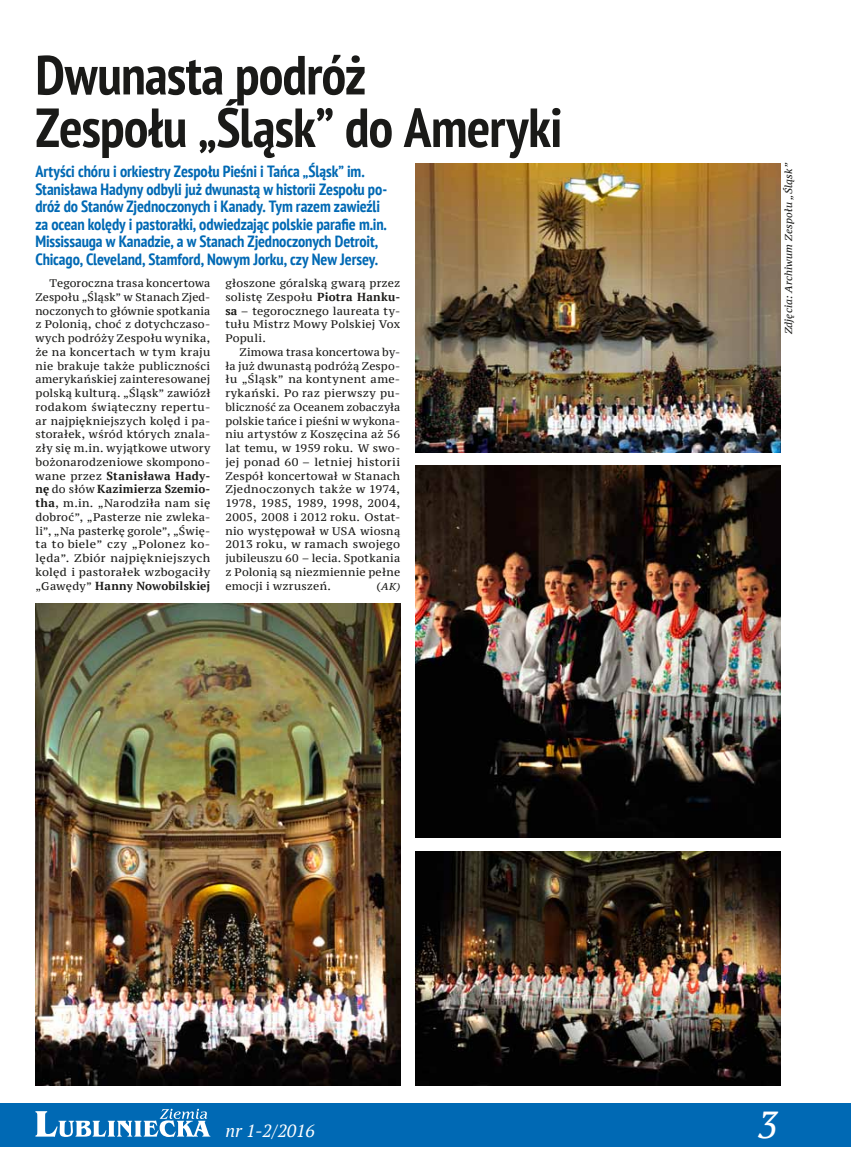
<style>
.page{position:relative;width:851px;height:1170px;background:#fff}
.page>*{position:absolute;margin:0;border:0;box-sizing:border-box;transform-origin:0 0}
.t1{font:700 condensed 55px/52.5px "PT Sans";letter-spacing:-.015em;color:#1a1a18}
.t2{font:italic 37.5px "PT Serif";color:#fff}
.t3{font:italic 17.5px "PT Serif";color:#fff}
.t4{font:700 condensed 16.25px/17.5px "PT Sans";letter-spacing:-.005em;color:#0069b4}
.t5{font:700 11.62px/13.8px "PT Serif";letter-spacing:.02em;color:#1a1a18}
.t6{font:11px/13.8px "PT Serif Caption";letter-spacing:.02em;color:#1a1a18;text-align:justify}
.t7{font:italic 10px "PT Serif Caption";letter-spacing:.015em;color:#1a1a18}
.s1{font-family:"PT Serif";font-weight:700;font-size:11.62px}
.s2{font-family:"PT Serif Caption";font-weight:400;font-size:11px}
.s3{font-style:normal;font-size:11px}
</style>
<div class="page">
<div style="left:0;top:1103px;width:850px;height:43px;background:#0069b4"></div>
<svg style="left:35px;top:1108px;width:175px;height:28px"></svg>
<img style="left:415px;top:851px;width:365px;height:233px">
<img style="left:35px;top:603px;width:365px;height:481px">
<img style="left:415px;top:163px;width:365px;height:289px">
<img style="left:415px;top:466px;width:365px;height:371px">
<h1 class="t1" style="left:35px;top:48px;width:528px">Dwunasta podróż<br>Zespołu „Śląsk” do Ameryki</h1>
<p class="t4" style="left:35px;top:162px;width:353px">Artyści chóru i orkiestry Zespołu Pieśni i Tańca „Śląsk” im.<br>Stanisława Hadyny odbyli już dwunastą w historii Zespołu po&shy;dróż do Stanów Zjednoczonych i Kanady. Tym razem zawieźli za ocean kolędy i pastorałki, odwiedzając polskie parafie m.in.<br>Mississauga w Kanadzie, a w Stanach Zjednoczonych Detroit, Chicago, Cleveland, Stamford, Nowym Jorku, czy New Jersey.</p>
<p class="t6" style="left:225px;top:276px;width:176px">głoszone góralską gwarą przez solistę Zespołu <span class="s1">Piotra Hanku&shy;sa</span> – tegorocznego laureata ty&shy;tułu Mistrz Mowy Polskiej Vox Populi.</p>
<p class="t6" style="left:225px;top:345px;width:176px;text-indent:14px">Zimowa trasa koncertowa by&shy;ła już dwunastą podróżą Zespo&shy;łu „Śląsk” na kontynent ame&shy;rykański. Po raz pierwszy pu&shy;bliczność za Oceanem zobaczyła polskie tańce i pieśni w wykona&shy;niu artystów z Koszęcina aż 56 lat temu, w 1959 roku. W swo&shy;jej ponad 60 – letniej historii Zespół koncertował w Stanach Zjednoczonych także w 1974, 1978, 1985, 1989, 1998, 2004, 2005, 2008 i 2012 roku. Ostat&shy;nio występował w USA wiosną 2013 roku, w ramach swojego jubileuszu 60 – lecia. Spotkania z Polonią są niezmiennie pełne emocji i wzruszeń.</p>
<p class="t6" style="left:35px;top:276px;width:176px;text-indent:14px">Tegoroczna trasa koncertowa Zespołu „Śląsk” w Stanach Zjed&shy;noczonych to głównie spotkania z Polonią, choć z dotychczaso&shy;wych podróży Zespołu wynika, że na koncertach w tym kraju nie brakuje także publiczności amerykańskiej zainteresowanej polską kulturą. „Śląsk” zawiózł rodakom świąteczny repertu&shy;ar najpiękniejszych kolęd i pa&shy;storałek, wśród których znala&shy;zły się m.in. wyjątkowe utwory bożonarodzeniowe skompono-</p>
<p class="t5" style="left:35px;top:468px;width:176px"><span class="s2">wane przez</span> Stanisława Hady&shy;nę <span class="s2">do słów</span> Kazimierza Szemio-</p>
<p class="t6" style="left:35px;top:496px;width:176px"><span class="s1">tha</span>, m.in. „Narodziła nam się dobroć”, „Pasterze nie zwleka&shy;li”, „Na pasterkę gorole”, „Świę&shy;ta to biele” czy „Polonez ko&shy;lęda”. Zbiór najpiękniejszych kolęd i pastorałek wzbogaciły</p>
<p class="t5" style="left:35px;top:578px;width:176px"><span class="s2">„Gawędy”</span> Hanny Nowobilskiej</p>
<p class="t7" style="left:376px;top:579px;width:25px"><span class="s3">(</span>AK)</p>
<p class="t7" style="left:782px;top:334px;width:173px;rotate:-90deg">Zdjęcia: Archiwum Zespołu „Śląsk”</p>
<h3 class="t3" style="left:225px;top:1119px;width:91px">nr 1-2/2016</h3>
<h2 class="t2" style="left:757px;top:1100px;width:21px">3</h2>
</div>
